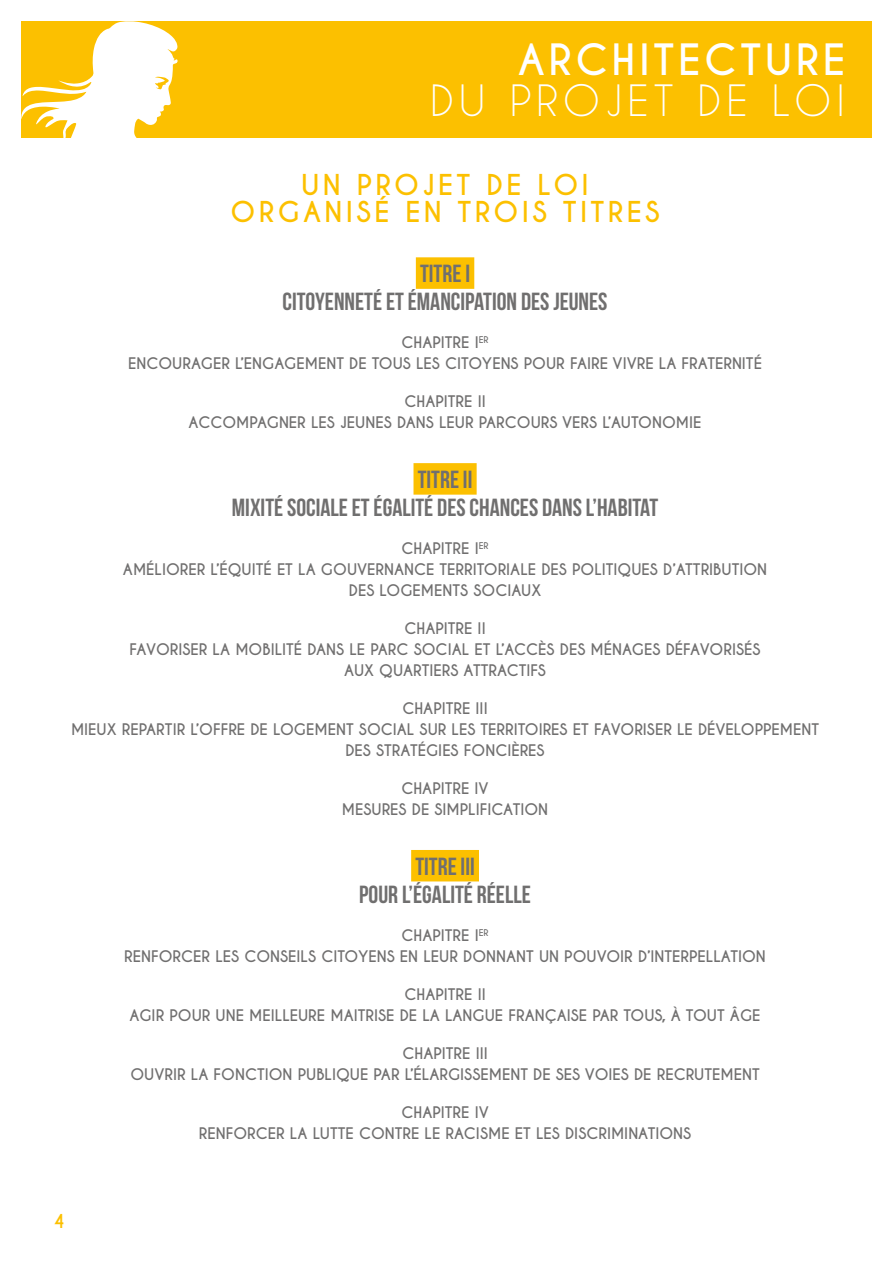
<style>
.page{position:relative;width:893px;height:1263px;background:#fff}
.page>*{position:absolute;margin:0;border:0;box-sizing:border-box;transform-origin:0 0}
.t1{font:40.5px "Caviar Dreams";letter-spacing:.125em;color:#fff}
.t2{font:700 40.5px "Caviar Dreams";letter-spacing:.09em;color:#fff}
.t3{font:700 27px "Caviar Dreams";letter-spacing:.125em;color:#fcc000}
.t4{font:24.75px/27.8px "Bebas Neue";color:#706f6f;text-align:center}
.t5{font:700 18px "Caviar Dreams";color:#fcc000}
.t6{font:700 15px/21px "Caviar Dreams";color:#706f6f;text-align:center}
</style>
<div class="page">
<div style="left:21px;top:21px;width:851px;height:117px;background:#fcc000"></div>
<svg style="left:21px;top:21px;width:157px;height:117px;fill:#fff"></svg>
<div style="left:416px;top:257px;width:58px;height:32px;background:#fcc000"></div>
<div style="left:413px;top:463px;width:64px;height:32px;background:#fcc000"></div>
<div style="left:411px;top:850px;width:68px;height:31px;background:#fcc000"></div>
<h1 class="t2" style="left:518px;top:36px;width:302px">ARCHITECTURE</h1>
<h1 class="t1" style="left:430px;top:76px;width:416px">DU PROJET DE LOI</h1>
<h2 class="t3" style="left:301px;top:169px;width:77px">U N PRO</h2>
<h2 class="t3" style="left:422px;top:169px;width:148px">JET DE LOI</h2>
<h2 class="t3" style="left:231px;top:196px;width:130px">ORGANISÉ</h2>
<h2 class="t3" style="left:405px;top:196px;width:88px">EN TROIS</h2>
<h2 class="t3" style="left:563px;top:196px;width:63px">TITRES</h2>
<h3 class="t4" style="left:283px;top:260px;width:326px">TITRE I<br>CITOYENNETÉ ET ÉMANCIPATION DES JEUNES</h3>
<p class="t6" style="left:128px;top:332px;width:635px">CHAPITRE I<sup>ER<br></sup>ENCOURAGER L’ENGAGEMENT DE TOUS LES CITOYENS POUR FAIRE VIVRE LA FRATERNITÉ</p>
<p class="t6" style="left:189px;top:391px;width:514px">CHAPITRE II<br>ACCOMPAGN ER LES JEUN ES DANS LEUR PARCOURS VERS L’AUTONOMIE</p>
<h3 class="t4" style="left:232px;top:465px;width:428px">TITRE II<br>MIXITÉ SOCIALE ET ÉGALITÉ DES CHANCES DANS L’HABITAT</h3>
<p class="t6" style="left:123px;top:538px;width:644px">CHAPITRE I<sup>ER<br></sup>AMÉLIORER L’ÉQUITÉ ET LA GOUVERNANCE TERRITORIALE DES POLITIQUES D’ATTRIBUTION<br>DES LOGEMENTS SOCIAUX</p>
<p class="t6" style="left:130px;top:618px;width:632px">CHAPITRE II<br>FAVORISER LA MOBILITÉ DANS LE PARC SOCIAL ET L’ACCÈS DES MÉNAGES DÉFAVORISÉS<br>AUX QUARTIERS ATTRACTIFS</p>
<p class="t6" style="left:402px;top:698px;width:87px">CHAPITRE III</p>
<p class="t6" style="left:71px;top:719px;width:740px">MIEUX REPARTIR L’OFFRE DE LOGEMENT SOCIAL SUR LES TERRITOIRES ET FAVORISER LE DÉVELOPPEMENT</p>
<p class="t6" style="left:345px;top:740px;width:201px">DES STRATÉGIES FONCIÈRES</p>
<p class="t6" style="left:342px;top:778px;width:206px">CHAPITRE IV<br>MESURES DE SIMPLIFICATION</p>
<h3 class="t4" style="left:359px;top:852px;width:173px">TITRE III<br>POUR L’ÉGALITÉ RÉELLE</h3>
<p class="t6" style="left:402px;top:925px;width:83px">CHAPITRE I<sup>ER</sup></p>
<p class="t6" style="left:124px;top:946px;width:38px">RENFOR</p>
<p class="t6" style="left:181px;top:946px;width:175px">CER LES CONSEI LS CITOYE</p>
<p class="t6" style="left:377px;top:946px;width:230px">NS EN LEUR DONNANT UN POUVOIR</p>
<p class="t6" style="left:638px;top:946px;width:44px">D’I NTERPE</p>
<p class="t6" style="left:706px;top:946px;width:61px">LLATION</p>
<p class="t6" style="left:404px;top:984px;width:83px">CHAPITRE II</p>
<p class="t6" style="left:130px;top:1005px;width:210px">AGIR POUR UNE MEILLEURE MAI</p>
<p class="t6" style="left:358px;top:1005px;width:16px">TRISE</p>
<p class="t6" style="left:400px;top:1005px;width:166px">DE LA LANGUE FRANÇAISE</p>
<p class="t6" style="left:592px;top:1005px;width:10px">PAR</p>
<p class="t6" style="left:623px;top:1005px;width:137px">TO US, À TO UT ÂGE</p>
<p class="t6" style="left:402px;top:1043px;width:87px">CHAPITRE III</p>
<p class="t6" style="left:130px;top:1064px;width:33px">OUVRIR</p>
<p class="t6" style="left:191px;top:1064px;width:192px">LA FONCTION PUBLIQUE PAR</p>
<p class="t6" style="left:405px;top:1064px;width:65px">L’ÉLARGISSEME</p>
<p class="t6" style="left:510px;top:1064px;width:55px">NT DE SES</p>
<p class="t6" style="left:585px;top:1064px;width:10px">VOIES</p>
<p class="t6" style="left:634px;top:1064px;width:89px">DE RECRUTEME</p>
<p class="t6" style="left:742px;top:1064px;width:19px">NT</p>
<p class="t6" style="left:401px;top:1102px;width:89px">CHAPITRE IV</p>
<p class="t6" style="left:199px;top:1123px;width:38px">RENFOR</p>
<p class="t6" style="left:256px;top:1123px;width:230px">CER LA LUTTE CO NTRE LE RACISME</p>
<p class="t6" style="left:515px;top:1123px;width:92px">ET LES DISCRIMI</p>
<p class="t6" style="left:628px;top:1123px;width:63px">NATIO NS</p>
<p class="t5" style="left:53px;top:1211px;width:13px">4</p>
</div>
